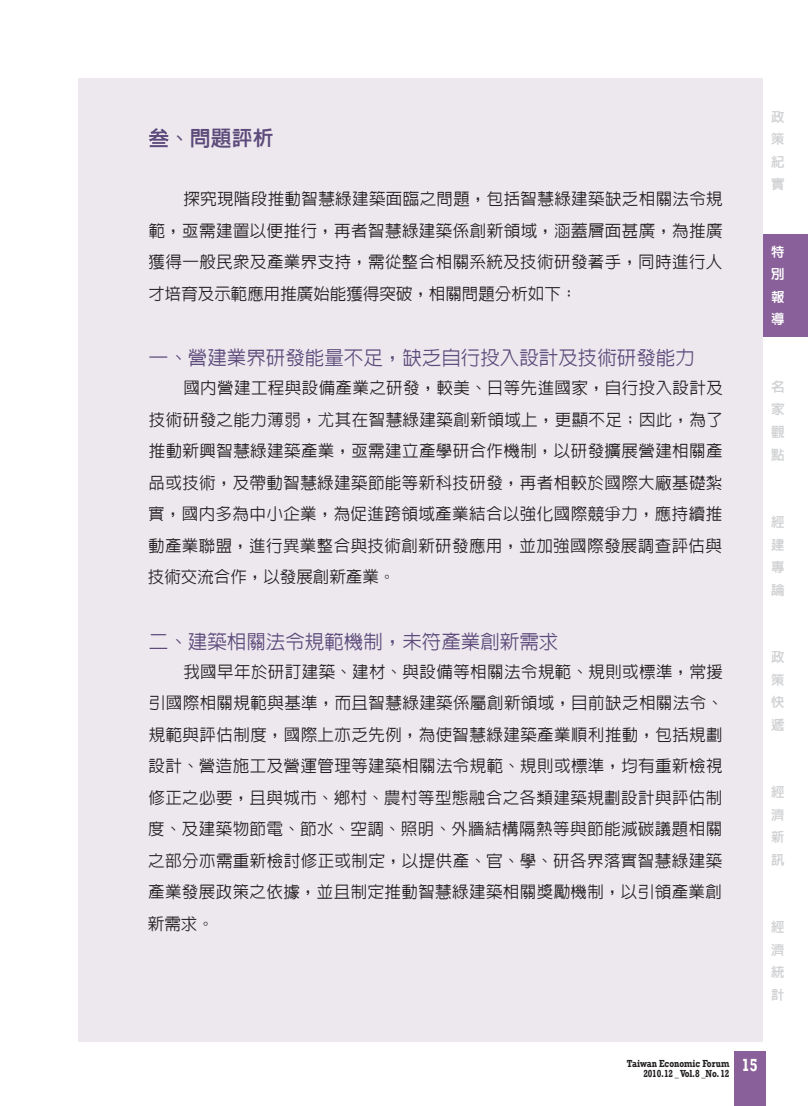
<style>
.page{position:relative;width:808px;height:1106px;background:#fff}
.page>*{position:absolute;margin:0;border:0;box-sizing:border-box;transform-origin:0 0}
.t1{font:21px "Lin Gothic Extra";color:#5c4b7b}
.t2{font:500 19.5px "Lin Gothic";color:#5c4b7b}
.t3{font:700 18px "Rockwell";color:#fff;scale:.8 1}
.t4{font:500 16.5px/31.5px "Lin Gothic";letter-spacing:.025em;color:#231f20;text-align:justify}
.t5{font:13.5px/22.5px "Lin Gothic Extra";color:#d1d2d4;text-align:justify}
.t6{font:13.5px/22.5px "Lin Gothic Extra";color:#fff;text-align:justify}
.t7{font:700 10.5px/10.5px "Rockwell";color:#231f20;text-align:right;scale:.8 1}
</style>
<div class="page">
<div style="left:78px;top:78px;width:685px;height:964px;background:#ede8ee"></div>
<div style="left:734px;top:1051px;width:32px;height:55px;background:#896099"></div>
<div style="left:763px;top:234px;width:45px;height:102px;background:#896099"></div>
<svg style="left:149px;top:128px;width:20px;height:19px"></svg>
<p class="t1" style="left:169px;top:127px;width:107px">、問題評析</p>
<p class="t4" style="left:148px;top:183px;width:576px;text-indent:35px">探究現階段推動智慧綠建築面臨之問題，包括智慧綠建築缺乏相關法令規範，亟需建置以便推行，再者智慧綠建築係創新領域，涵蓋層面甚廣，為推廣獲得一般民眾及產業界支持，需從整合相關系統及技術研發著手，同時進行人才培育及示範應用推廣始能獲得突破，相關問題分析如下：</p>
<p class="t2" style="left:149px;top:348px;width:547px">一、營建業界研發能量不足，缺乏自行投入設計及技術研發能力</p>
<p class="t4" style="left:148px;top:372px;width:576px;text-indent:35px">國內營建工程與設備產業之研發，較美、日等先進國家，自行投入設計及技術研發之能力薄弱，尤其在智慧綠建築創新領域上，更顯不足；因此，為了推動新興智慧綠建築產業，亟需建立產學研合作機制，以研發擴展營建相關產品或技術，及帶動智慧綠建築節能等新科技研發，再者相較於國際大廠基礎紮實，國內多為中小企業，為促進跨領域產業結合以強化國際競爭力，應持續推動產業聯盟，進行異業整合與技術創新研發應用，並加強國際發展調查評估與技術交流合作，以發展創新產業。</p>
<p class="t2" style="left:149px;top:631px;width:411px">二、建築相關法令規範機制，未符產業創新需求</p>
<p class="t4" style="left:148px;top:655px;width:577px;text-indent:35px">我國早年於研訂建築、建材、與設備等相關法令規範、規則或標準，常援引國際相關規範與基準，而且智慧綠建築係屬創新領域，目前缺乏相關法令、規範與評估制度，國際上亦乏先例，為使智慧綠建築產業順利推動，包括規劃設計、營造施工及營運管理等建築相關法令規範、規則或標準，均有重新檢視修正之必要，且與城市、鄉村、農村等型態融合之各類建築規劃設計與評估制度、及建築物節電、節水、空調、照明、外牆結構隔熱等與節能減碳議題相關之部分亦需重新檢討修正或制定，以提供產、官、學、研各界落實智慧綠建築產業發展政策之依據，並且制定推動智慧綠建築相關獎勵機制，以引領產業創新需求。</p>
<p class="t5" style="left:771px;top:105px;width:15px">政策紀實</p>
<p class="t6" style="left:771px;top:240px;width:15px">特別報導</p>
<p class="t5" style="left:771px;top:375px;width:15px">名家觀點</p>
<p class="t5" style="left:771px;top:510px;width:15px">經建專論</p>
<p class="t5" style="left:771px;top:645px;width:15px">政策快遞</p>
<p class="t5" style="left:771px;top:780px;width:15px">經濟新訊</p>
<p class="t5" style="left:771px;top:915px;width:15px">經濟統計</p>
<p class="t7" style="left:627px;top:1058px;width:130px">Taiwan Economic Forum<br>2010.12 _ Vol.8 _No. 12</p>
<p class="t3" style="left:742px;top:1054px;width:21px">15</p>
</div>
